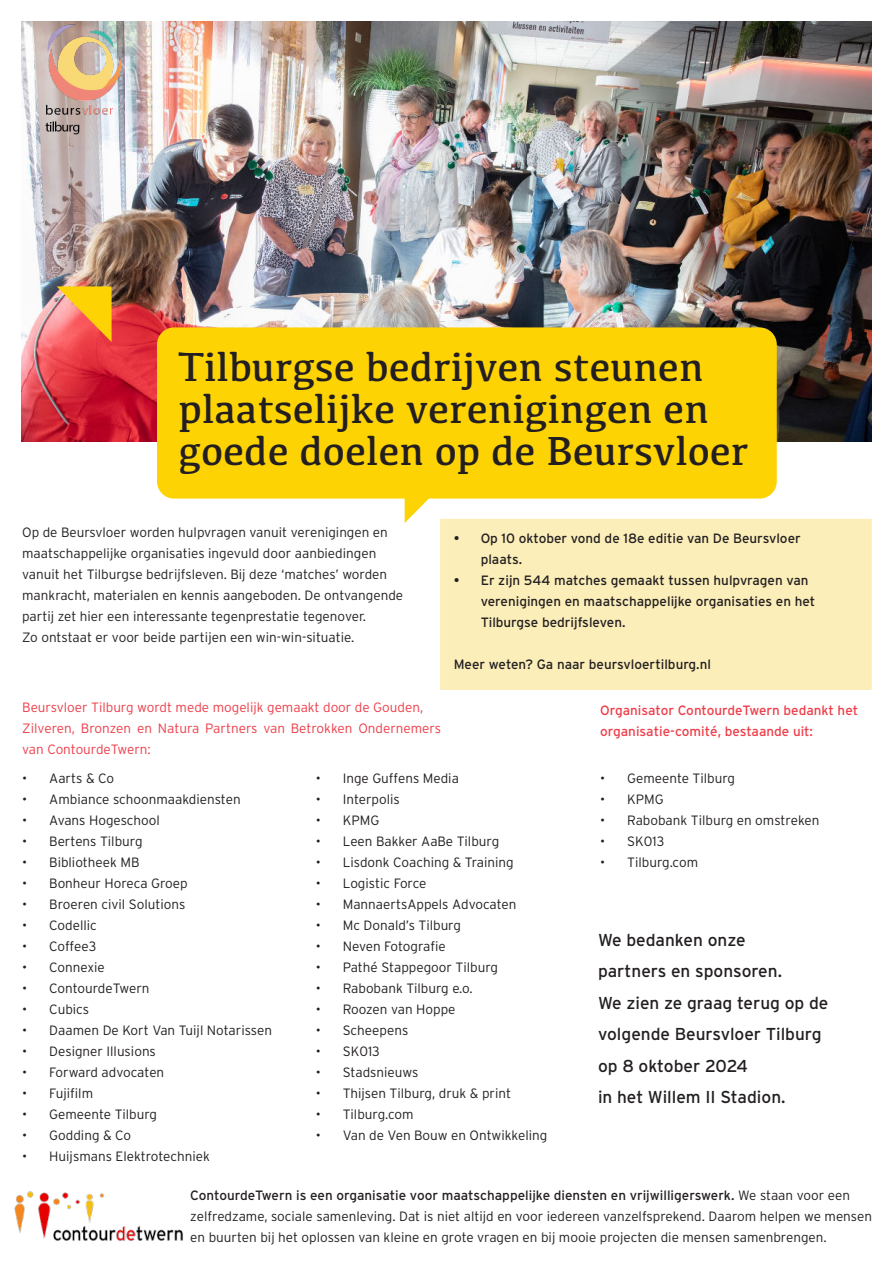
<style>
.page{position:relative;width:893px;height:1263px;background:#fff}
.page>*{position:absolute;margin:0;border:0;box-sizing:border-box;transform-origin:0 0}
.t1{font:42px/42px "Kefa";color:#231f20}
.t2{font:17.25px/31.5px "Interstate";color:#231f20}
.t3{font:300 13.5px/21px "Interstate";color:#231f20}
.t4{font:13.5px/21px "Interstate";color:#231f20}
.t5{font:300 13.5px/21px "Interstate";color:#ee3e4a}
.t6{font:13.5px/21px "Interstate";color:#ee3e4a}
.s1{font-weight:400}
</style>
<div class="page">
<svg style="left:405px;top:499px;width:70px;height:24px"></svg>
<img style="left:22px;top:21px;width:849px;height:420px">
<div style="left:440px;top:519px;width:432px;height:171px;background:#fbeeb9"></div>
<img style="left:22px;top:24px;width:111px;height:111px">
<div style="left:157px;top:327px;width:620px;height:172px;background:#fed304;border-radius:17px"></div>
<svg style="left:57px;top:286px;width:55px;height:56px;background:#f8a13d"></svg>
<img style="left:14px;top:1191px;width:169px;height:50px">
<h1 class="t1" style="left:179px;top:350px;width:571px">Tilburgse bedrijven steunen plaatselijke verenigingen en goede doelen op de Beursvloer</h1>
<p class="t3" style="left:22px;top:523px;width:383px">Op de Beursvloer worden hulpvragen vanuit verenigingen en maatschappelijke organisaties ingevuld door aanbiedingen vanuit het Tilburgse bedrijfsleven. Bij deze ‘matches’ worden mankracht, materialen en kennis aangeboden. De ontvangende partij zet hier een interessante tegenprestatie tegenover.<br>Zo ontstaat er voor beide partijen een win-win-situatie.</p>
<p class="t4" style="left:481px;top:528px;width:322px;text-indent:-27px">• Op 10 oktober vond de 18e editie van De Beursvloer plaats.</p>
<p class="t4" style="left:481px;top:570px;width:336px;text-indent:-27px">• Er zijn 544 matches gemaakt tussen hulpvragen van verenigingen en maatschappelijke organisaties en het<br>Tilburgse bedrijfsleven.</p>
<p class="t4" style="left:454px;top:654px;width:259px">Meer weten? Ga naar beursvloertilburg.nl</p>
<p class="t5" style="left:22px;top:697px;width:420px">Beursvloer Tilburg wordt mede mogelijk gemaakt door de Gouden,<br>Zilveren, Bronzen en Natura Partners van Betrokken Ondernemers van ContourdeTwern:</p>
<p class="t3" style="left:22px;top:768px;width:93px">• Aarts &amp; Co</p>
<p class="t3" style="left:22px;top:789px;width:220px">• Ambiance schoonmaakdiensten</p>
<p class="t3" style="left:22px;top:810px;width:139px">• Avans Hogeschool</p>
<p class="t3" style="left:22px;top:831px;width:122px">• Bertens Tilburg</p>
<p class="t3" style="left:22px;top:852px;width:119px">• Bibliotheek MB</p>
<p class="t3" style="left:22px;top:873px;width:167px">• Bonheur Horeca Groep</p>
<p class="t3" style="left:22px;top:894px;width:165px">• Broeren civil Solutions</p>
<p class="t3" style="left:22px;top:915px;width:76px">• Codellic</p>
<p class="t3" style="left:22px;top:936px;width:75px">• Coffee3</p>
<p class="t3" style="left:22px;top:957px;width:84px">• Connexie</p>
<p class="t3" style="left:22px;top:978px;width:129px">• ContourdeTwern</p>
<p class="t3" style="left:22px;top:999px;width:68px">• Cubics</p>
<p class="t3" style="left:22px;top:1020px;width:251px">• Daamen De Kort Van Tuijl Notarissen</p>
<p class="t3" style="left:22px;top:1041px;width:135px">• Designer Illusions</p>
<p class="t3" style="left:22px;top:1062px;width:143px">• Forward advocaten</p>
<p class="t3" style="left:22px;top:1083px;width:72px">• Fujifilm</p>
<p class="t3" style="left:22px;top:1104px;width:136px">• Gemeente Tilburg</p>
<p class="t3" style="left:22px;top:1125px;width:110px">• Godding &amp; Co</p>
<p class="t3" style="left:22px;top:1146px;width:189px">• Huijsmans Elektrotechniek</p>
<p class="t3" style="left:316px;top:768px;width:145px">• Inge Guffens Media</p>
<p class="t3" style="left:316px;top:789px;width:86px">• Interpolis</p>
<p class="t3" style="left:316px;top:810px;width:65px">• KPMG</p>
<p class="t3" style="left:316px;top:831px;width:185px">• Leen Bakker AaBe Tilburg</p>
<p class="t3" style="left:316px;top:852px;width:199px">• Lisdonk Coaching &amp; Training</p>
<p class="t3" style="left:316px;top:873px;width:112px">• Logistic Force</p>
<p class="t3" style="left:316px;top:894px;width:202px">• MannaertsAppels Advocaten</p>
<p class="t3" style="left:316px;top:915px;width:147px">• Mc Donald’s Tilburg</p>
<p class="t3" style="left:316px;top:936px;width:132px">• Neven Fotografie</p>
<p class="t3" style="left:316px;top:957px;width:184px">• Pathé Stappegoor Tilburg</p>
<p class="t3" style="left:316px;top:978px;width:159px">• Rabobank Tilburg e.o.</p>
<p class="t3" style="left:316px;top:999px;width:141px">• Roozen van Hoppe</p>
<p class="t3" style="left:316px;top:1020px;width:94px">• Scheepens</p>
<p class="t3" style="left:316px;top:1041px;width:66px">• SK013</p>
<p class="t3" style="left:316px;top:1062px;width:104px">• Stadsnieuws</p>
<p class="t3" style="left:316px;top:1083px;width:197px">• Thijsen Tilburg, druk &amp; print</p>
<p class="t3" style="left:316px;top:1104px;width:99px">• Tilburg.com</p>
<p class="t3" style="left:316px;top:1125px;width:233px">• Van de Ven Bouw en Ontwikkeling</p>
<p class="t6" style="left:600px;top:700px;width:259px">Organisator ContourdeTwern bedankt het organisatie-comité, bestaande uit:</p>
<p class="t3" style="left:600px;top:769px;width:136px">• Gemeente Tilburg</p>
<p class="t3" style="left:600px;top:790px;width:65px">• KPMG</p>
<p class="t3" style="left:600px;top:811px;width:221px">• Rabobank Tilburg en omstreken</p>
<p class="t3" style="left:600px;top:832px;width:66px">• SK013</p>
<p class="t3" style="left:600px;top:853px;width:99px">• Tilburg.com</p>
<p class="t2" style="left:598px;top:925px;width:232px">We bedanken onze<br>partners en sponsoren.<br>We zien ze graag terug op de volgende Beursvloer Tilburg op 8 oktober 2024<br>in het Willem II Stadion.</p>
<p class="t3" style="left:190px;top:1185px;width:683px"><span class="s1">ContourdeTwern is een organisatie voor maatschappelijke diensten en vrijwilligerswerk.</span> We staan voor een zelfredzame, sociale samenleving. Dat is niet altijd en voor iedereen vanzelfsprekend. Daarom helpen we mensen en buurten bij het oplossen van kleine en grote vragen en bij mooie projecten die mensen samenbrengen.</p>
</div>
